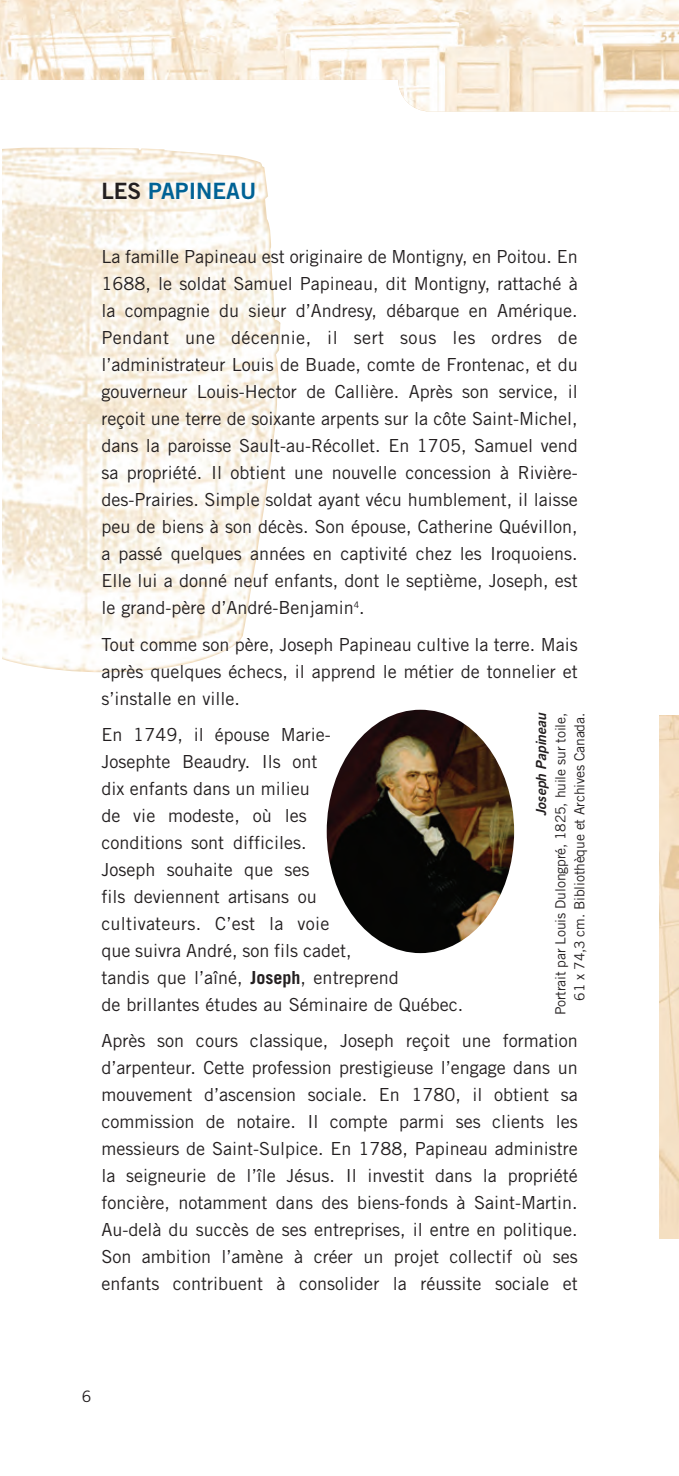
<style>
.page{position:relative;width:679px;height:1476px;background:#fff}
.page>*{position:absolute;margin:0;border:0;box-sizing:border-box;transform-origin:0 0}
.t1{font:22.5px "Trade Gothic Bold Two";color:#006295}
.t2{font:18px/27px "Trade Gothic";color:#231f20;text-align:justify}
.t3{font:15.75px "Trade Gothic";color:#231f20}
.t4{font:13.95px/19.1px "Trade Gothic";letter-spacing:-.01em;color:#231f20;text-align:right}
.t5{font:italic 13.95px "Trade Gothic Bold Two";color:#231f20}
.s1{color:#231f20}
.s2{font-weight:700}
</style>
<div class="page">
<img style="left:2px;top:148px;width:278px;height:524px">
<img style="left:659px;top:715px;width:19px;height:523px">
<img style="left:326px;top:710px;width:188px;height:243px;border-radius:50%">
<img style="left:0;top:0;width:678px;height:111px">
<p class="t1" style="left:101px;top:182px;width:156px"><span class="s1">LES</span> PAPINEAU</p>
<p class="t2" style="left:101px;top:245px;width:477px">La famille Papineau est originaire de Montigny, en Poitou. En 1688, le soldat Samuel Papineau, dit Montigny, rattaché à la compagnie du sieur d’Andresy, débarque en Amérique.<br>Pendant une décennie, il sert sous les ordres de l’administrateur Louis de Buade, comte de Frontenac, et du gouverneur Louis-Hector de Callière. Après son service, il reçoit une terre de soixante arpents sur la côte Saint-Michel, dans la paroisse Sault-au-Récollet. En 1705, Samuel vend sa propriété. Il obtient une nouvelle concession à Rivière&shy;des-Prairies. Simple soldat ayant vécu humblement, il laisse peu de biens à son décès. Son épouse, Catherine Quévillon, a passé quelques années en captivité chez les Iroquoiens.<br>Elle lui a donné neuf enfants, dont le septième, Joseph, est le grand-père d’André-Benjamin<sup>4</sup>.</p>
<p class="t2" style="left:101px;top:632px;width:477px">Tout comme son père, Joseph Papineau cultive la terre. Mais après quelques échecs, il apprend le métier de tonnelier et s’installe en ville.</p>
<p class="t2" style="left:101px;top:722px;width:363px;text-align:left">En 1749, il épouse Marie-<br>Josephte Beaudry. Ils ont<br>dix enfants dans un milieu<br>de vie modeste, où les<br>conditions sont difficiles.<br>Joseph souhaite que ses<br>fils deviennent artisans ou<br>cultivateurs. C’est la voie<br>que suivra André, son fils cadet,<br>tandis que l’aîné, <span class="s2">Joseph</span>, entreprend<br>de brillantes études au Séminaire de Québec.</p>
<p class="t2" style="left:101px;top:1028px;width:477px">Après son cours classique, Joseph reçoit une formation d’arpenteur. Cette profession prestigieuse l’engage dans un mouvement d’ascension sociale. En 1780, il obtient sa commission de notaire. Il compte parmi ses clients les messieurs de Saint-Sulpice. En 1788, Papineau administre la seigneurie de l’île Jésus. Il investit dans la propriété foncière, notamment dans des biens-fonds à Saint-Martin.<br>Au-delà du succès de ses entreprises, il entre en politique.<br>Son ambition l’amène à créer un projet collectif où ses enfants contribuent à consolider la réussite sociale et</p>
<p class="t5" style="left:536px;top:816px;width:105px;rotate:-90deg">Joseph Papineau</p>
<p class="t4" style="left:552px;top:1015px;width:304px;rotate:-90deg">Portrait par Louis Dulongpré, 1825, huile sur toile,<br>61 x 74,3 cm. Bibliothèque et Archives Canada.</p>
<p class="t3" style="left:82px;top:1390px;width:11px">6</p>
</div>
